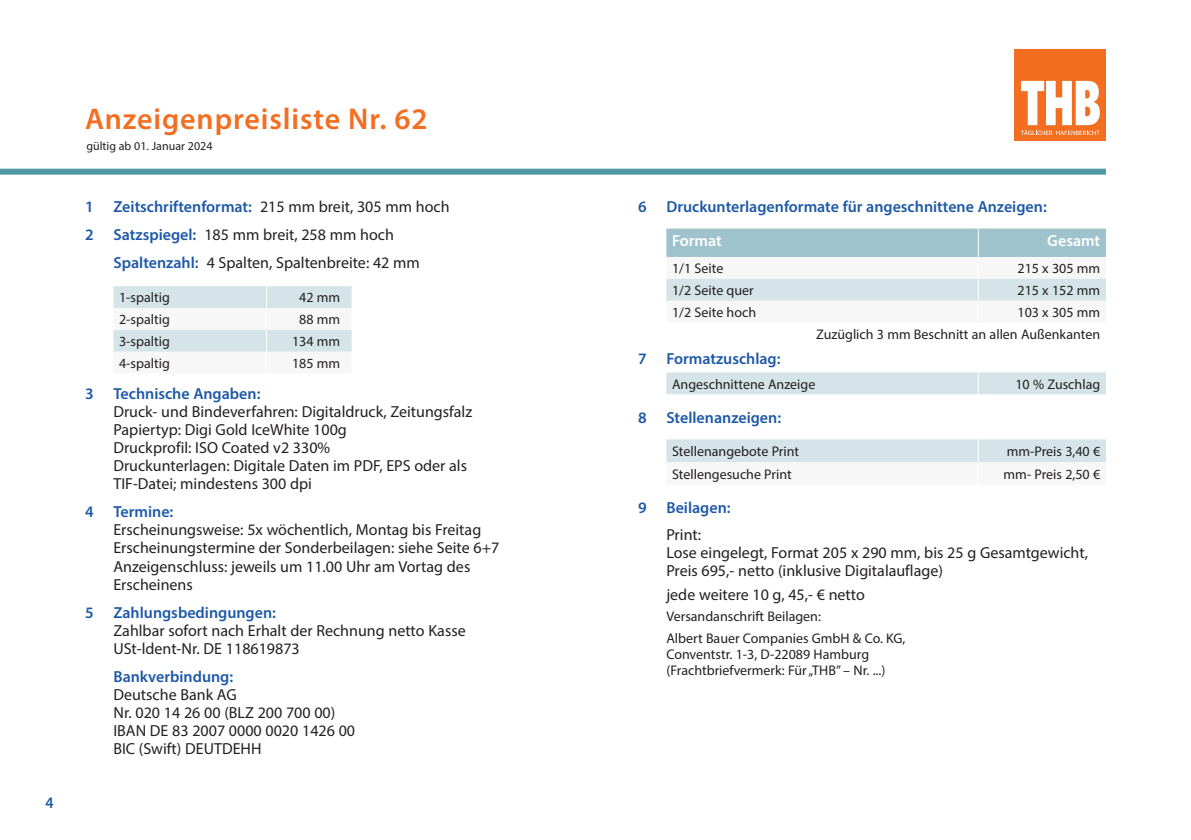
<style>
.page{position:relative;width:1191px;height:840px;background:#fff}
.page>*{position:absolute;margin:0;border:0;box-sizing:border-box;transform-origin:0 0}
.t1{font:600 30px "Myriad Pro";letter-spacing:.03em;color:#f36e21}
.t2{font:16px/18px "Myriad Pro";color:#231f20}
.t3{font:600 16px "Myriad Pro";color:#1d59a8}
.t4{font:600 16px "Myriad Pro";color:#fff}
.t5{font:600 16px "Myriad Pro";color:#1d59a8;scale:.95 1}
.t6{font:14px/21.8px "Myriad Pro";color:#231f20}
.t7{font:12px "Myriad Pro";color:#231f20}
.s1{font-weight:400;color:#231f20}
.s2{font-weight:600;color:#1d59a8}
</style>
<div class="page">
<div style="left:1015px;top:50px;width:91px;height:91px;background:#f36e21"></div>
<svg style="left:1021px;top:81px;width:78px;height:54px"></svg>
<div style="left:0;top:168px;width:1106px;height:6px;background:#4e98a5"></div>
<svg style="left:113px;top:286px;width:238px;height:66px"></svg>
<svg style="left:666px;top:228px;width:440px;height:73px"></svg>
<div style="left:666px;top:372px;width:440px;height:22px;background:#d5e4e9"></div>
<div style="left:666px;top:439px;width:440px;height:23px;background:#d5e4e9"></div>
<p class="t5" style="left:45px;top:792px;width:10px">4</p>
<h1 class="t1" style="left:85px;top:100px;width:344px">Anzeigenpreisliste Nr. 62</h1>
<p class="t7" style="left:86px;top:138px;width:128px">gültig ab 01. Januar 2024</p>
<p class="t3" style="left:85px;top:196px;width:366px">1 Zeitschriftenformat: <span class="s1">215 mm breit, 305 mm hoch</span></p>
<p class="t2" style="left:85px;top:225px;width:310px"><span class="s2">2 Satzspiegel:</span> 185 mm breit, 258 mm hoch</p>
<p class="t2" style="left:113px;top:253px;width:308px"><span class="s2">Spaltenzahl:</span> 4 Spalten, Spaltenbreite: 42 mm</p>
<p class="t6" style="left:119px;top:286px;width:52px">1-spaltig</p>
<p class="t6" style="left:299px;top:286px;width:42px">42 mm</p>
<p class="t6" style="left:119px;top:308px;width:52px">2-spaltig</p>
<p class="t6" style="left:299px;top:308px;width:42px">88 mm</p>
<p class="t6" style="left:119px;top:330px;width:52px">3-spaltig</p>
<p class="t6" style="left:292px;top:330px;width:50px">134 mm</p>
<p class="t6" style="left:119px;top:352px;width:52px">4-spaltig</p>
<p class="t6" style="left:292px;top:352px;width:50px">185 mm</p>
<p class="t3" style="left:85px;top:383px;width:177px">3 Technische Angaben:</p>
<p class="t2" style="left:113px;top:402px;width:360px">Druck- und Bindeverfahren: Digitaldruck, Zeitungsfalz Papiertyp: Digi Gold IceWhite 100g<br>Druckprofil: ISO Coated v2 330%<br>Druckunterlagen: Digitale Daten im PDF, EPS oder als TIF-Datei; mindestens 300 dpi</p>
<p class="t3" style="left:85px;top:501px;width:90px">4 Termine:</p>
<p class="t2" style="left:113px;top:520px;width:387px">Erscheinungsweise: 5x wöchentlich, Montag bis Freitag Erscheinungstermine der Sonderbeilagen: siehe Seite 6+7<br>Anzeigenschluss: jeweils um 11.00 Uhr am Vortag des Erscheinens</p>
<p class="t3" style="left:85px;top:601px;width:192px">5 Zahlungsbedingungen:</p>
<p class="t2" style="left:113px;top:620px;width:354px">Zahlbar sofort nach Erhalt der Rechnung netto Kasse<br>USt-ldent-Nr. DE 118619873</p>
<p class="t3" style="left:113px;top:665px;width:121px">Bankverbindung:</p>
<p class="t2" style="left:113px;top:684px;width:243px">Deutsche Bank AG<br>Nr. 020 14 26 00 (BLZ 200 700 00)<br>IBAN DE 83 2007 0000 0020 1426 00<br>BIC (Swift) DEUTDEHH</p>
<p class="t3" style="left:638px;top:196px;width:410px">6 Druckunterlagenformate für angeschnittene Anzeigen:</p>
<p class="t4" style="left:672px;top:230px;width:51px">Format</p>
<p class="t4" style="left:1047px;top:230px;width:54px">Gesamt</p>
<p class="t6" style="left:672px;top:257px;width:53px">1/1 Seite</p>
<p class="t6" style="left:1017px;top:257px;width:84px">215 x 305 mm</p>
<p class="t6" style="left:672px;top:279px;width:83px">1/2 Seite quer</p>
<p class="t6" style="left:1017px;top:279px;width:84px">215 x 152 mm</p>
<p class="t6" style="left:672px;top:301px;width:86px">1/2 Seite hoch</p>
<p class="t6" style="left:816px;top:301px;width:286px;text-align:right">103 x 305 mm<br>Zuzüglich 3 mm Beschnitt an allen Außenkanten</p>
<p class="t3" style="left:638px;top:348px;width:144px">7 Formatzuschlag:</p>
<p class="t6" style="left:672px;top:372px;width:145px">Angeschnittene Anzeige</p>
<p class="t6" style="left:1015px;top:372px;width:86px">10 % Zuschlag</p>
<p class="t3" style="left:638px;top:407px;width:145px">8 Stellenanzeigen:</p>
<p class="t6" style="left:672px;top:440px;width:129px">Stellenangebote Print</p>
<p class="t6" style="left:1007px;top:440px;width:95px">mm-Preis 3,40 €</p>
<p class="t6" style="left:672px;top:462px;width:121px">Stellengesuche Print</p>
<p class="t6" style="left:1003px;top:462px;width:98px">mm- Preis 2,50 €</p>
<p class="t3" style="left:638px;top:497px;width:94px">9 Beilagen:</p>
<p class="t2" style="left:666px;top:525px;width:423px">Print:<br>Lose eingelegt, Format 205 x 290 mm, bis 25 g Gesamtgewicht,<br>Preis 695,- netto (inklusive Digitalauflage)</p>
<p class="t2" style="left:666px;top:584px;width:200px">jede weitere 10 g, 45,- € netto</p>
<p class="t6" style="left:666px;top:605px;width:241px">Versandanschrift Beilagen:<br>Albert Bauer Companies GmbH &amp; Co. KG,</p>
<p class="t6" style="left:666px;top:645px;width:220px;line-height:16px">Conventstr. 1-3, D-22089 Hamburg (Frachtbriefvermerk: Für „THB” – Nr. ...)</p>
</div>
